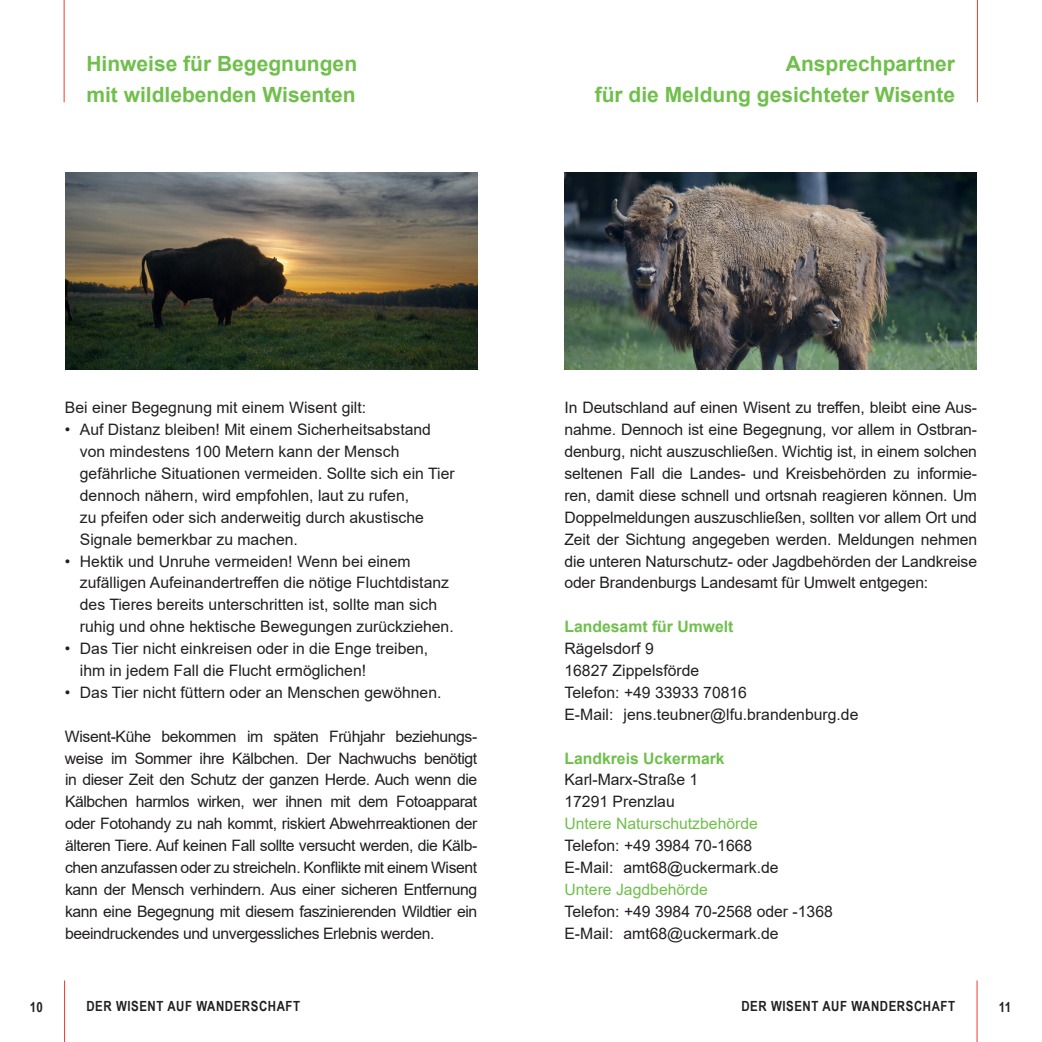
<style>
.page{position:relative;width:1042px;height:1042px;background:#fff}
.page>*{position:absolute;margin:0;border:0;box-sizing:border-box;transform-origin:0 0}
.t1{font:700 21px/31.5px "Arial";color:#70bf4c}
.t2{font:15.75px/21.9px "Arial";color:#231f20}
.t3{font:15.75px/21.9px "Arial";letter-spacing:-.025em;color:#231f20}
.t4{font:15.75px "Arial";color:#70bf4c}
.t5{font:700 15.75px "Arial";color:#70bf4c}
.t6{font:700 14px "Arial Narrow";letter-spacing:.04em;color:#231f20}
</style>
<div class="page">
<hr style="left:64px;top:980px;width:1px;height:62px;background:#ee3b32">
<hr style="left:976px;top:980px;width:1px;height:62px;background:#ee3b32">
<hr style="left:64px;top:0;width:1px;height:102px;background:#ee3b32">
<hr style="left:977px;top:0;width:1px;height:102px;background:#ee3b32">
<img style="left:564px;top:172px;width:413px;height:197px">
<img style="left:65px;top:172px;width:412px;height:197px">
<h1 class="t1" style="left:86px;top:48px;width:272px">Hinweise für Begegnungen mit wildlebenden Wisenten</h1>
<h1 class="t1" style="left:595px;top:48px;width:362px;text-align:right">Ansprechpartner<br>für die Meldung gesichteter Wisente</h1>
<p class="t2" style="left:65px;top:397px;width:303px">Bei einer Begegnung mit einem Wisent gilt:</p>
<p class="t2" style="left:80px;top:419px;width:376px;text-indent:-15px">• Auf Distanz bleiben! Mit einem Sicherheitsabstand von mindestens 100 Metern kann der Mensch gefährliche Situationen vermeiden. Sollte sich ein Tier dennoch nähern, wird empfohlen, laut zu rufen,<br>zu pfeifen oder sich anderweitig durch akustische Signale bemerkbar zu machen.</p>
<p class="t2" style="left:80px;top:550px;width:375px;text-indent:-15px">• Hektik und Unruhe vermeiden! Wenn bei einem zufälligen Aufeinandertreffen die nötige Fluchtdistanz des Tieres bereits unterschritten ist, sollte man sich ruhig und ohne hektische Bewegungen zurückziehen.</p>
<p class="t2" style="left:80px;top:637px;width:350px;text-indent:-15px">• Das Tier nicht einkreisen oder in die Enge treiben, ihm in jedem Fall die Flucht ermöglichen!</p>
<p class="t2" style="left:65px;top:681px;width:378px">• Das Tier nicht füttern oder an Menschen gewöhnen.</p>
<p class="t3" style="left:65px;top:725px;width:414px">Wisent-Kühe bekommen im späten Frühjahr beziehungs--- weise im Sommer ihre Kälbchen. Der Nachwuchs benötigt in dieser Zeit den Schutz der ganzen Herde. Auch wenn die Kälbchen harmlos wirken, wer ihnen mit dem Fotoapparat oder Fotohandy zu nah kommt, riskiert Abwehrreaktionen der älteren Tiere. Auf keinen Fall sollte versucht werden, die Kälb&shy;chen anzufassen oder zu streicheln. Konflikte mit einem Wisent kann der Mensch verhindern. Aus einer sicheren Entfernung kann eine Begegnung mit diesem faszinierenden Wildtier ein beeindruckendes und unvergessliches Erlebnis werden.</p>
<p class="t2" style="left:564px;top:397px;width:414px;text-align:justify">In Deutschland auf einen Wisent zu treffen, bleibt eine Aus&shy;nahme. Dennoch ist eine Begegnung, vor allem in Ostbran&shy;denburg, nicht auszuschließen. Wichtig ist, in einem solchen seltenen Fall die Landes- und Kreisbehörden zu informie&shy;ren, damit diese schnell und ortsnah reagieren können. Um Doppelmeldungen auszuschließen, sollten vor allem Ort und Zeit der Sichtung angegeben werden. Meldungen nehmen die unteren Naturschutz- oder Jagdbehörden der Landkreise oder Brandenburgs Landesamt für Umwelt entgegen:</p>
<p class="t5" style="left:564px;top:615px;width:170px">Landesamt für Umwelt</p>
<p class="t2" style="left:564px;top:637px;width:295px">Rägelsdorf 9<br>16827 Zippelsförde<br>Telefon: +49 33933 70816<br>E-Mail: jens.teubner@lfu.brandenburg.de</p>
<p class="t5" style="left:564px;top:747px;width:162px">Landkreis Uckermark</p>
<p class="t2" style="left:564px;top:769px;width:135px">Karl-Marx-Straße 1<br>17291 Prenzlau</p>
<p class="t4" style="left:564px;top:813px;width:195px">Untere Naturschutzbehörde</p>
<p class="t2" style="left:564px;top:834px;width:216px">Telefon: +49 3984 70-1668<br>E-Mail: amt68@uckermark.de</p>
<p class="t4" style="left:564px;top:878px;width:145px">Untere Jagdbehörde</p>
<p class="t2" style="left:564px;top:900px;width:270px">Telefon: +49 3984 70-2568 oder -1368<br>E-Mail: amt68@uckermark.de</p>
<p class="t6" style="left:30px;top:996px;width:14px">10</p>
<p class="t6" style="left:86px;top:996px;width:215px">DER WISENT AUF WANDERSCHAFT</p>
<p class="t6" style="left:741px;top:996px;width:215px">DER WISENT AUF WANDERSCHAFT</p>
<p class="t6" style="left:999px;top:996px;width:14px">11</p>
</div>
